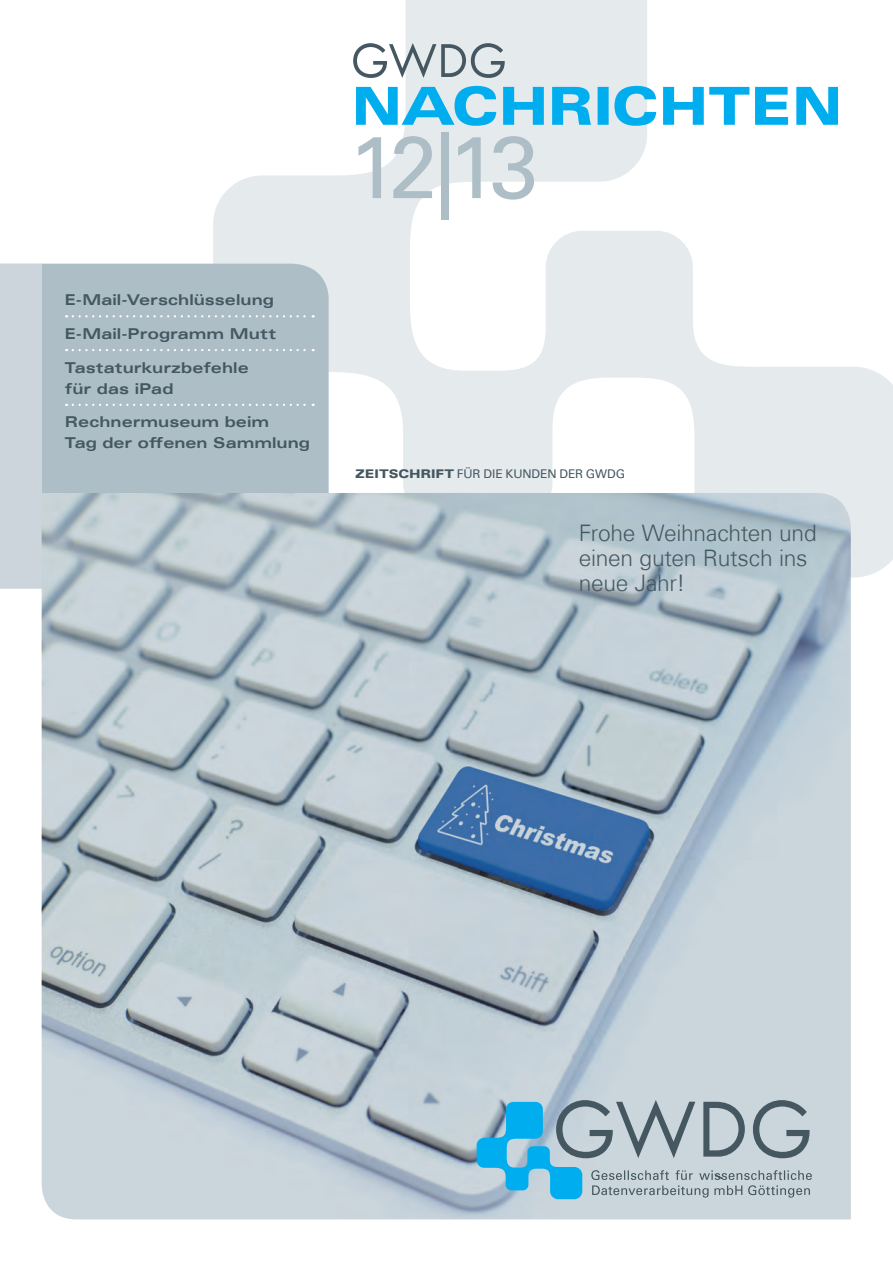
<style>
.page{position:relative;width:893px;height:1263px;background:#fff}
.page>*{position:absolute;margin:0;border:0;box-sizing:border-box;transform-origin:0 0}
.t1{font:87.9px "Univers Com 55 Roman";color:#adbec7}
.t2{font:300 22.8px/24.9px "Univers Com 45";letter-spacing:-.01em;color:#455760}
.t3{font:15px/21px "Univers Com 63 Bold Ext";color:#455760}
.t4{font:12px "Univers Com 55 Roman";letter-spacing:-.005em;color:#455760}
.s1{font-family:"Univers Com 73 Black Ext"}
</style>
<div class="page">
<svg style="left:213px;top:0;width:680px;height:578px"></svg>
<div style="left:42px;top:264px;width:287px;height:229px;background:#adbec7"></div>
<div style="left:0;top:264px;width:42px;height:325px;background:#cbd5db"></div>
<img style="left:42px;top:493px;width:809px;height:726px">
<svg style="left:73px;top:315px;width:241px;height:2px"></svg>
<svg style="left:73px;top:349px;width:241px;height:2px"></svg>
<svg style="left:73px;top:404px;width:241px;height:2px"></svg>
<svg style="left:353px;top:43px;width:152px;height:35px"></svg>
<svg style="left:356px;top:86px;width:482px;height:40px"></svg>
<svg style="left:477px;top:1100px;width:335px;height:99px;background:#98b9c8"></svg>
<p class="t3" style="left:65px;top:289px;width:210px">E-Mail-Verschlüsselung</p>
<p class="t3" style="left:65px;top:323px;width:213px">E-Mail-Programm Mutt</p>
<p class="t3" style="left:65px;top:357px;width:185px">Tastaturkurzbefehle für das iPad</p>
<p class="t3" style="left:65px;top:411px;width:246px">Rechnermuseum beim<br>Tag der offenen Sammlung</p>
<h1 class="t1" style="left:349px;top:114px;width:191px">12|13</h1>
<p class="t4" style="left:355px;top:466px;width:271px"><span class="s1">ZEITSCHRIFT</span> FÜR DIE KUNDEN DER GWDG</p>
<h2 class="t2" style="left:579px;top:520px;width:240px">Frohe Weihnachten und einen guten Rutsch ins neue Jahr!</h2>
</div>
